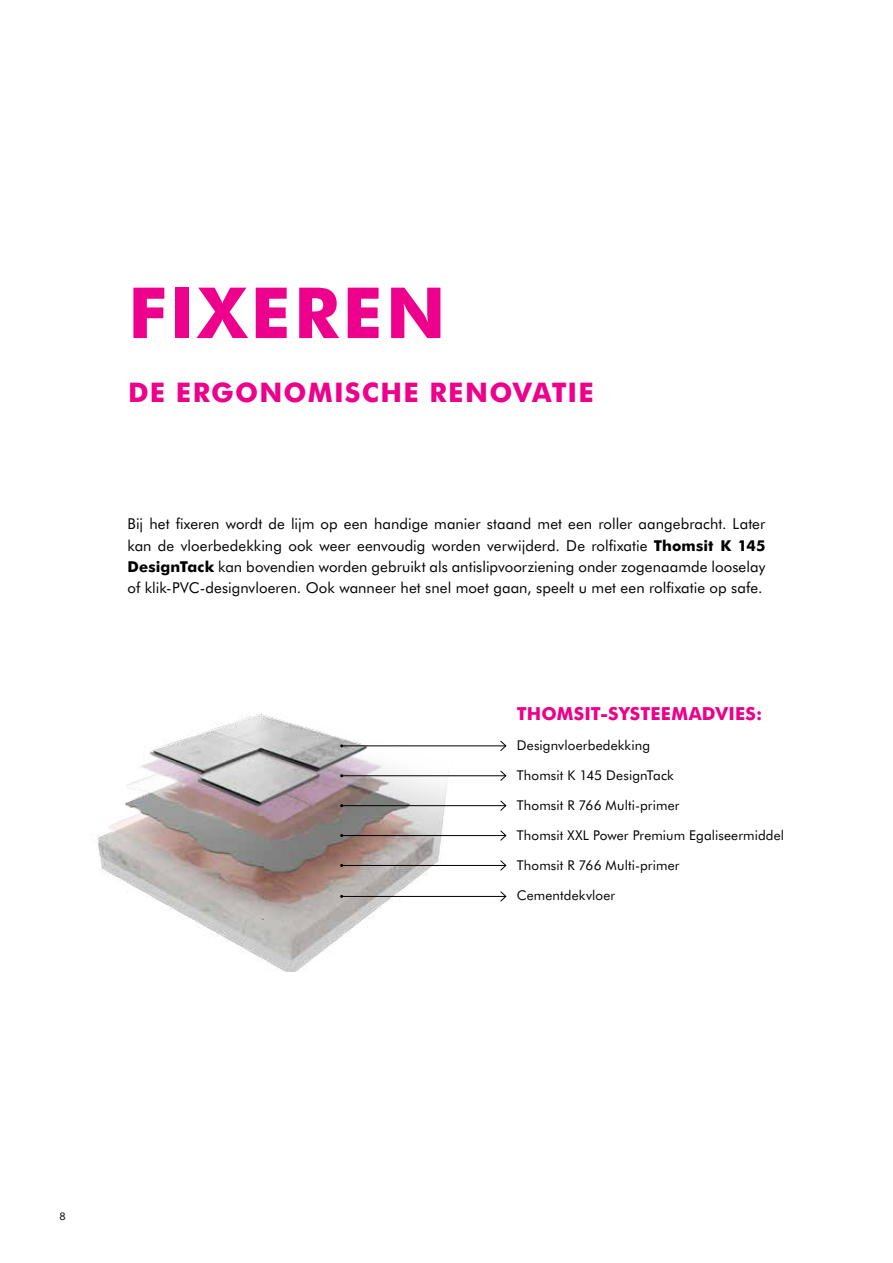
<style>
.page{position:relative;width:893px;height:1263px;background:#fff}
.page>*{position:absolute;margin:0;border:0;box-sizing:border-box;transform-origin:0 0}
.t1{font:700 70.5px "Futura BT";letter-spacing:.045em;color:#ec008c}
.t2{font:700 27px "Futura BT";letter-spacing:.045em;color:#ec008c}
.t3{font:700 18px "Futura BT";letter-spacing:.01em;color:#ec008c}
.t4{font:15px/21.3px "Futura BT";letter-spacing:.005em;color:#000;text-align:justify}
.t5{font:13.5px "Futura BT";letter-spacing:.01em;color:#000}
.t6{font:10.5px "Futura BT";color:#000}
.s1{font-weight:700}
</style>
<div class="page">
<img style="left:97px;top:714px;width:389px;height:257px">
<hr style="left:342px;top:896px;width:164px;height:1px;background:#000">
<svg style="left:500px;top:891px;width:7px;height:11px"></svg>
<hr style="left:342px;top:865px;width:164px;height:1px;background:#000">
<svg style="left:500px;top:860px;width:7px;height:11px"></svg>
<hr style="left:342px;top:835px;width:164px;height:1px;background:#000">
<svg style="left:500px;top:830px;width:7px;height:11px"></svg>
<hr style="left:342px;top:805px;width:164px;height:1px;background:#000">
<svg style="left:500px;top:800px;width:7px;height:11px"></svg>
<hr style="left:342px;top:775px;width:164px;height:1px;background:#000">
<svg style="left:500px;top:770px;width:7px;height:11px"></svg>
<hr style="left:342px;top:745px;width:164px;height:1px;background:#000">
<svg style="left:500px;top:740px;width:7px;height:11px"></svg>
<h1 class="t1" style="left:128px;top:270px;width:319px">FIXEREN</h1>
<h2 class="t2" style="left:128px;top:376px;width:467px">DE ERGONOMISCHE RENOVATIE</h2>
<p class="t4" style="left:127px;top:513px;width:639px">Bij het fixeren wordt de lijm op een handige manier staand met een roller aangebracht. Later kan de vloerbedekking ook weer eenvoudig worden verwijderd. De rolfixatie <span class="s1">Thomsit K 145<br>DesignTack</span> kan bovendien worden gebruikt als antislipvoorziening onder zogenaamde looselay of klik-PVC-designvloeren. Ook wanneer het snel moet gaan, speelt u met een rolfixatie op safe.</p>
<p class="t3" style="left:517px;top:703px;width:23px">Thomsit</p>
<p class="t3" style="left:600px;top:703px;width:164px">-SYSTEEMADVIES:</p>
<p class="t5" style="left:517px;top:737px;width:135px">Designvloerbedekking</p>
<p class="t5" style="left:517px;top:767px;width:158px">Thomsit K 145 DesignTack</p>
<p class="t5" style="left:517px;top:797px;width:164px">Thomsit R 766 Multi-primer</p>
<p class="t5" style="left:517px;top:827px;width:269px">Thomsit XXL Power Premium Egaliseermiddel</p>
<p class="t5" style="left:517px;top:857px;width:164px">Thomsit R 766 Multi-primer</p>
<p class="t5" style="left:517px;top:887px;width:100px">Cementdekvloer</p>
<p class="t6" style="left:60px;top:1210px;width:8px">8</p>
</div>
